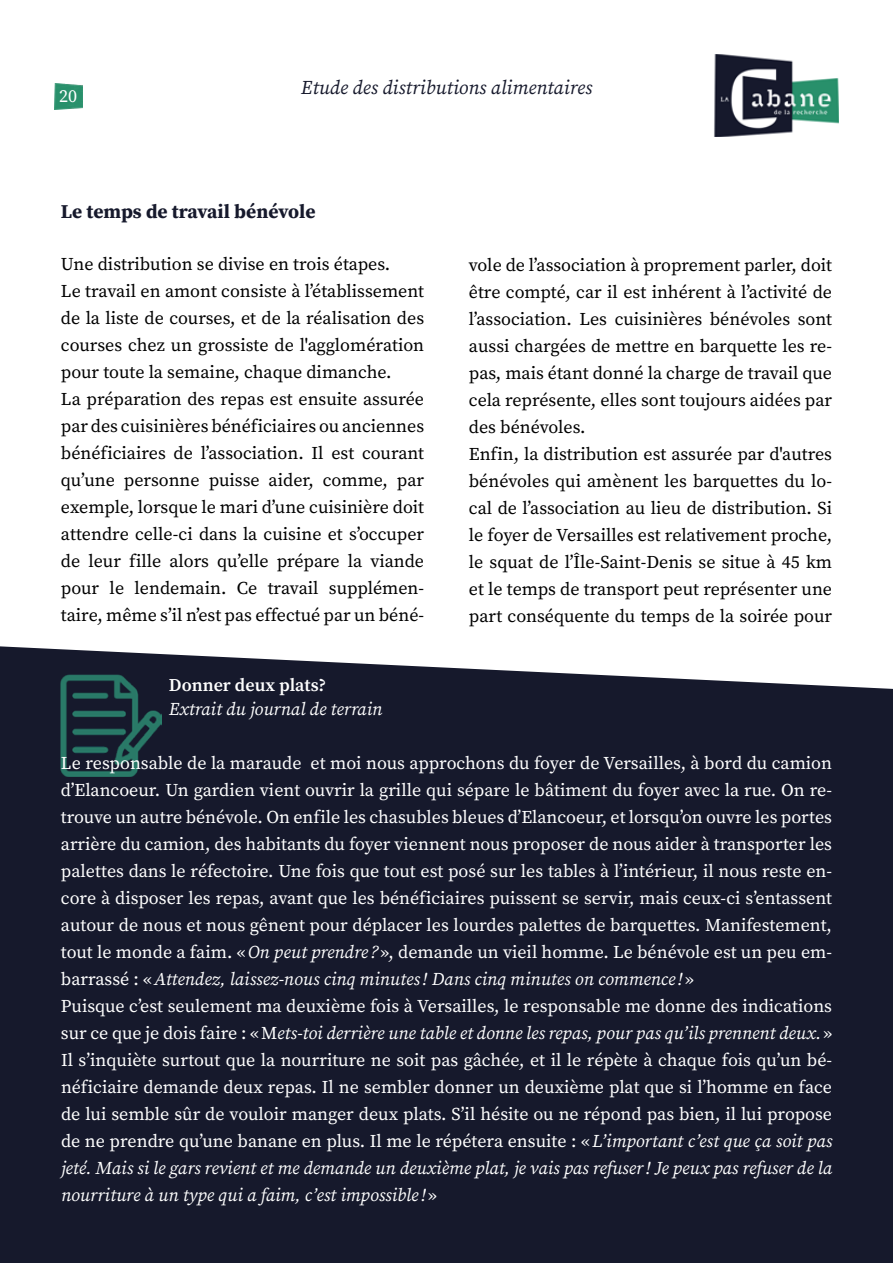
<style>
.page{position:relative;width:893px;height:1263px;background:#fff}
.page>*{position:absolute;margin:0;border:0;box-sizing:border-box;transform-origin:0 0}
.t1{font:italic 19.5px "Source Serif Pro";color:#16192c}
.t2{font:700 19.5px "Source Serif Pro";color:#16192c}
.t3{font:18px/27px "Source Serif Pro";color:#fff}
.t4{font:18px/27px "Source Serif Pro";color:#000}
.t5{font:italic 18px "Source Serif Pro";color:#fff}
.t6{font:600 18px "Source Serif Pro";color:#fff}
.s1{font-style:italic}
</style>
<div class="page">
<div style="left:0;top:646px;width:893px;height:617px;background:#16192c"></div>
<img style="left:61px;top:674px;width:101px;height:102px">
<img style="left:54px;top:83px;width:28px;height:26px">
<img style="left:714px;top:54px;width:125px;height:83px">
<p class="t3" style="left:59px;top:82px;width:19px">20</p>
<p class="t1" style="left:301px;top:74px;width:293px">Etude des distributions alimentaires</p>
<p class="t2" style="left:61px;top:198px;width:256px">Le temps de travail bénévole</p>
<p class="t4" style="left:61px;top:251px;width:365px">Une distribution se divise en trois étapes.<br>Le travail en amont consiste à l’établissement de la liste de courses, et de la réalisation des courses chez un grossiste de l'agglomération pour toute la semaine, chaque dimanche.<br>La préparation des repas est ensuite assurée par des cuisinières bénéficiaires ou anciennes bénéficiaires de l’association. Il est courant qu’une personne puisse aider, comme, par exemple, lorsque le mari d’une cuisinière doit attendre celle-ci dans la cuisine et s’occuper de leur fille alors qu’elle prépare la viande pour le lendemain. Ce travail supplémen&shy;taire, même s’il n’est pas effectué par un béné-</p>
<p class="t4" style="left:469px;top:251px;width:365px">vole de l’association à proprement parler, doit être compté, car il est inhérent à l’activité de l’association. Les cuisinières bénévoles sont aussi chargées de mettre en barquette les re&shy;pas, mais étant donné la charge de travail que cela représente, elles sont toujours aidées par des bénévoles.<br>Enfin, la distribution est assurée par d'autres bénévoles qui amènent les barquettes du lo&shy;cal de l’association au lieu de distribution. Si le foyer de Versailles est relativement proche, le squat de l’Île-Saint-Denis se situe à 45 km et le temps de transport peut représenter une part conséquente du temps de la soirée pour</p>
<p class="t6" style="left:169px;top:673px;width:159px">Donner deux plats?</p>
<p class="t5" style="left:169px;top:697px;width:215px">Extrait du journal de terrain</p>
<p class="t3" style="left:61px;top:750px;width:773px">Le responsable de la maraude et moi nous approchons du foyer de Versailles, à bord du camion d’Elancoeur. Un gardien vient ouvrir la grille qui sépare le bâtiment du foyer avec la rue. On re&shy;trouve un autre bénévole. On enfile les chasubles bleues d’Elancoeur, et lorsqu’on ouvre les portes arrière du camion, des habitants du foyer viennent nous proposer de nous aider à transporter les palettes dans le réfectoire. Une fois que tout est posé sur les tables à l’intérieur, il nous reste en&shy;core à disposer les repas, avant que les bénéficiaires puissent se servir, mais ceux-ci s’entassent autour de nous et nous gênent pour déplacer les lourdes palettes de barquettes. Manifestement, tout le monde a faim. «<span class="s1">On peut prendre ?</span> », demande un vieil homme. Le bénévole est un peu em&shy;barrassé : «<span class="s1">Attendez, laissez-nous cinq minutes ! Dans cinq minutes on commence !</span> »<br>Puisque c’est seulement ma deuxième fois à Versailles, le responsable me donne des indications sur ce que je dois faire : «M<span class="s1">ets-toi derrière une table et donne les repas, pour pas qu’ils prennent deux.</span> » Il s’inquiète surtout que la nourriture ne soit pas gâchée, et il le répète à chaque fois qu’un bé&shy;néficiaire demande deux repas. Il ne sembler donner un deuxième plat que si l’homme en face de lui semble sûr de vouloir manger deux plats. S’il hésite ou ne répond pas bien, il lui propose de ne prendre qu’une banane en plus. Il me le répétera ensuite : « <span class="s1">L’important c’est que ça soit pas jeté. Mais si le gars revient et me demande un deuxième plat, je vais pas refuser ! Je peux pas refuser de la nourriture à un type qui a faim, c’est impossible !</span> »</p>
</div>
